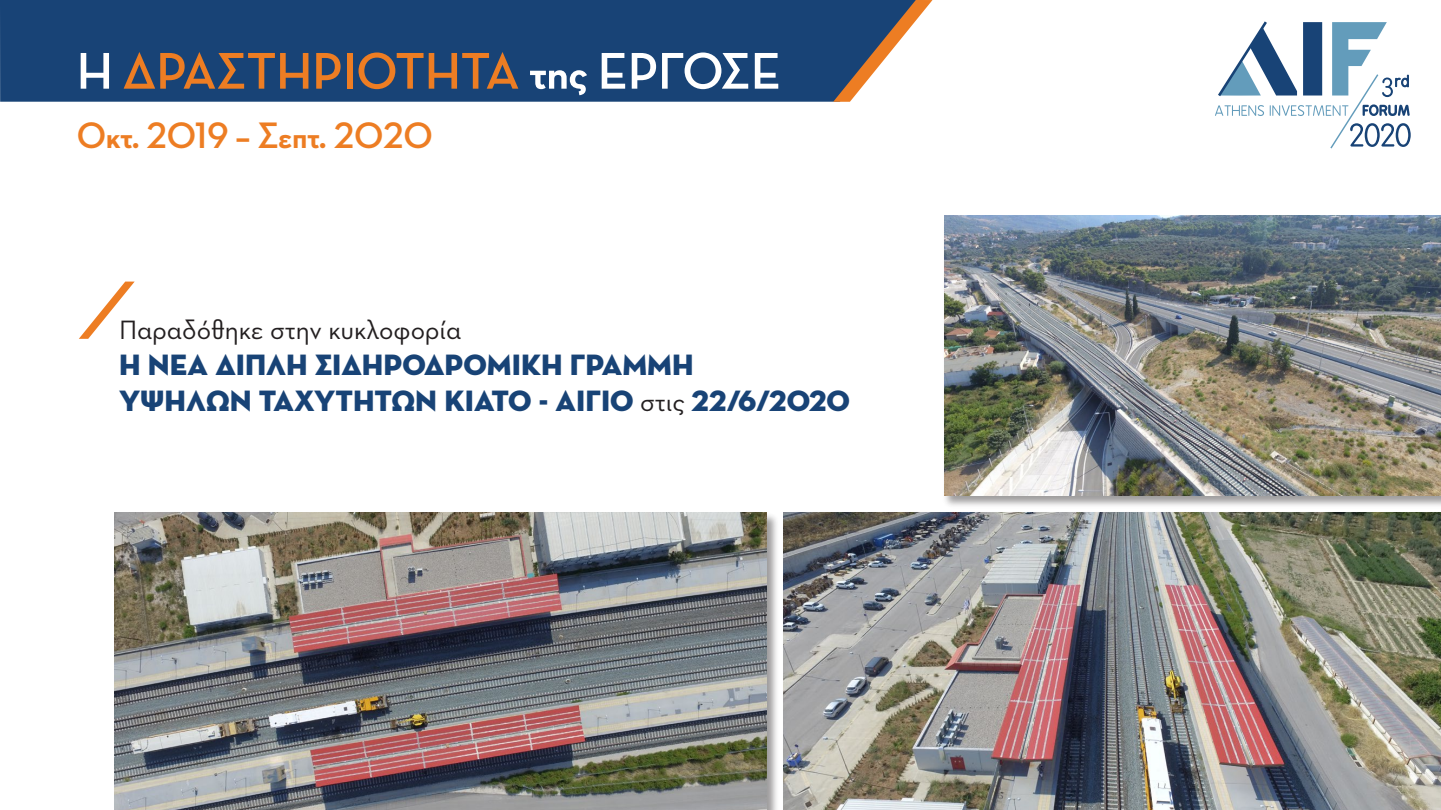
<style>
.page{position:relative;width:1441px;height:810px;background:#fff}
.page>*{position:absolute;margin:0;border:0;box-sizing:border-box;transform-origin:0 0}
.t1{font:700 52.5px "Neutraface Display";color:#ed7d23}
.t2{font:700 37.5px "Neutraface Display";color:#ed7d23}
.t3{font:30px/36px "Neutraface Display Titling";color:#184376}
.t4{font:27px "Neutraface Text";color:#231f20}
.s1{color:#fff}
.s2{font-family:"Neutraface Text";font-size:27px;color:#231f20}
</style>
<div class="page">
<div style="left:0;top:0;width:833px;height:102px;background:#184376"></div>
<svg style="left:1215px;top:21px;width:195px;height:127px"></svg>
<svg style="left:833px;top:0;width:99px;height:102px"></svg>
<svg style="left:79px;top:282px;width:56px;height:57px"></svg>
<img style="left:798px;top:513px;width:642px;height:297px">
<img style="left:114px;top:512px;width:684px;height:298px">
<img style="left:115px;top:513px;width:651px;height:297px">
<img style="left:944px;top:215px;width:496px;height:291px">
<img style="left:944px;top:216px;width:496px;height:280px">
<h1 class="t1" style="left:77px;top:34px;width:705px"><span class="s1">Η</span> ΔΡΑΣΤΗΡΙΟΤΗΤΑ <span class="s1">της ΕΡΓΟΣΕ</span></h1>
<p class="t2" style="left:77px;top:110px;width:357px">Οκτ. 2019 – Σεπτ. 2020</p>
<p class="t4" style="left:119px;top:309px;width:344px">Παραδόθηκε στην κυκλοφορία</p>
<p class="t3" style="left:119px;top:344px;width:732px">η νέα διπλή σιδηροδρομική γραμμή<br>υψηλών ταχυτήτων Κιάτο - Αίγιο <span class="s2">στις</span> 22/6/2020</p>
</div>
